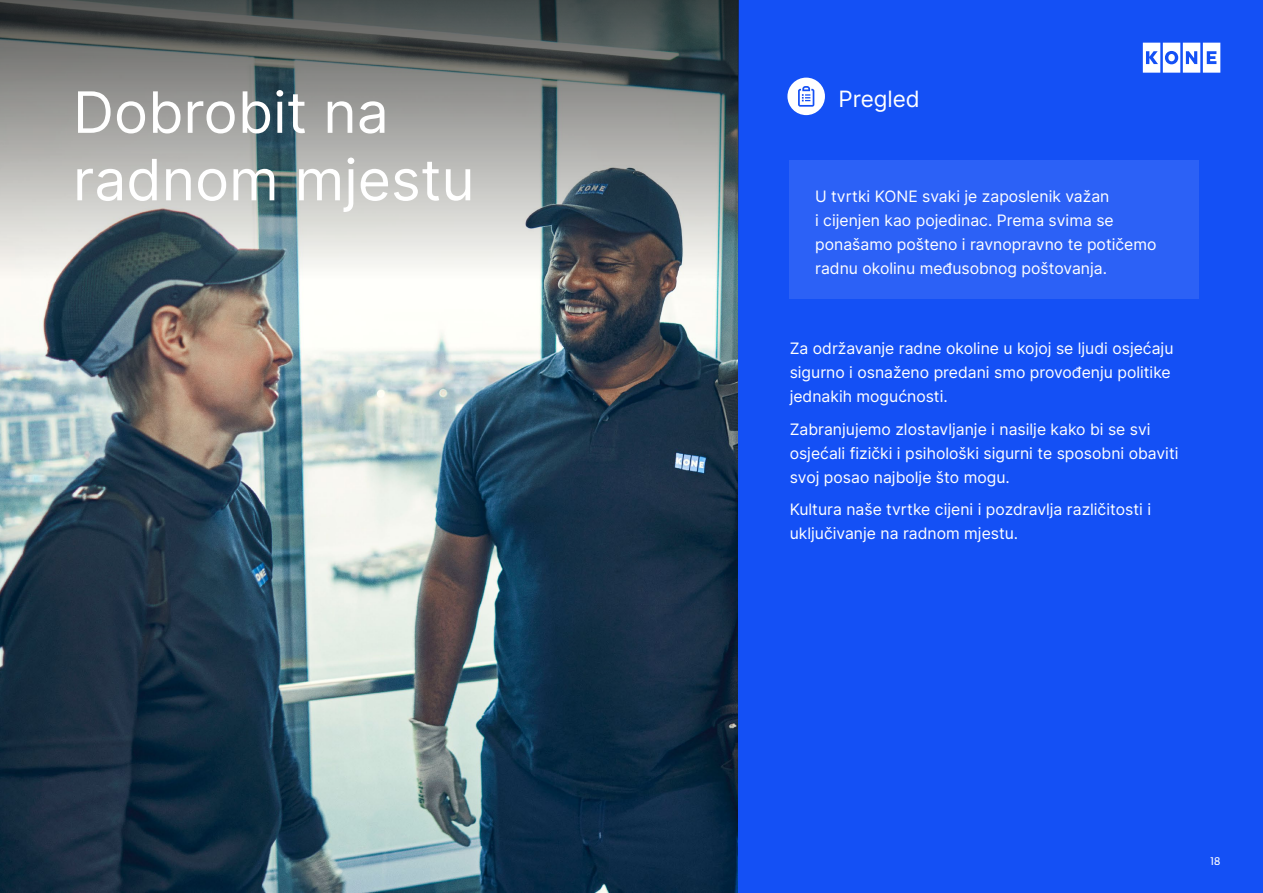
<style>
.page{position:relative;width:1263px;height:893px;background:#fff}
.page>*{position:absolute;margin:0;border:0;box-sizing:border-box;transform-origin:0 0}
.t1{font:57px/67.5px "Inter";color:#fff}
.t2{font:22.5px "Inter";color:#fff}
.t3{font:15.75px/24px "Inter";color:#fff}
.t4{font:12px "KONE Information";color:#fff}
</style>
<div class="page">
<img style="left:0;top:281px;width:738px;height:612px">
<div style="left:738px;top:0;width:525px;height:893px;background:#1450f5"></div>
<svg style="left:0;top:0;width:738px;height:281px;background:#868b8b"></svg>
<svg style="left:1143px;top:43px;width:77px;height:30px"></svg>
<div style="left:787px;top:78px;width:38px;height:37px;background:#fff;border-radius:50%"></div>
<svg style="left:798px;top:86px;width:16px;height:21px"></svg>
<div style="left:790px;top:161px;width:409px;height:138px;background:#2c61f6"></div>
<h1 class="t1" style="left:73px;top:77px;width:403px">Dobrobit na radnom mjestu</h1>
<h2 class="t2" style="left:838px;top:83px;width:83px">Pregled</h2>
<p class="t3" style="left:815px;top:183px;width:343px">U tvrtki KONE svaki je zaposlenik važan<br>i cijenjen kao pojedinac. Prema svima se ponašamo pošteno i ravnopravno te potičemo radnu okolinu međusobnog poštovanja.</p>
<p class="t3" style="left:790px;top:336px;width:385px">Za održavanje radne okoline u kojoj se ljudi osjećaju sigurno i osnaženo predani smo provođenju politike jednakih mogućnosti.</p>
<p class="t3" style="left:790px;top:416px;width:390px">Zabranjujemo zlostavljanje i nasilje kako bi se svi osjećali fizički i psihološki sigurni te sposobni obaviti svoj posao najbolje što mogu.</p>
<p class="t3" style="left:790px;top:497px;width:363px">Kultura naše tvrtke cijeni i pozdravlja različitosti i uključivanje na radnom mjestu.</p>
<p class="t4" style="left:1210px;top:853px;width:12px">18</p>
</div>
